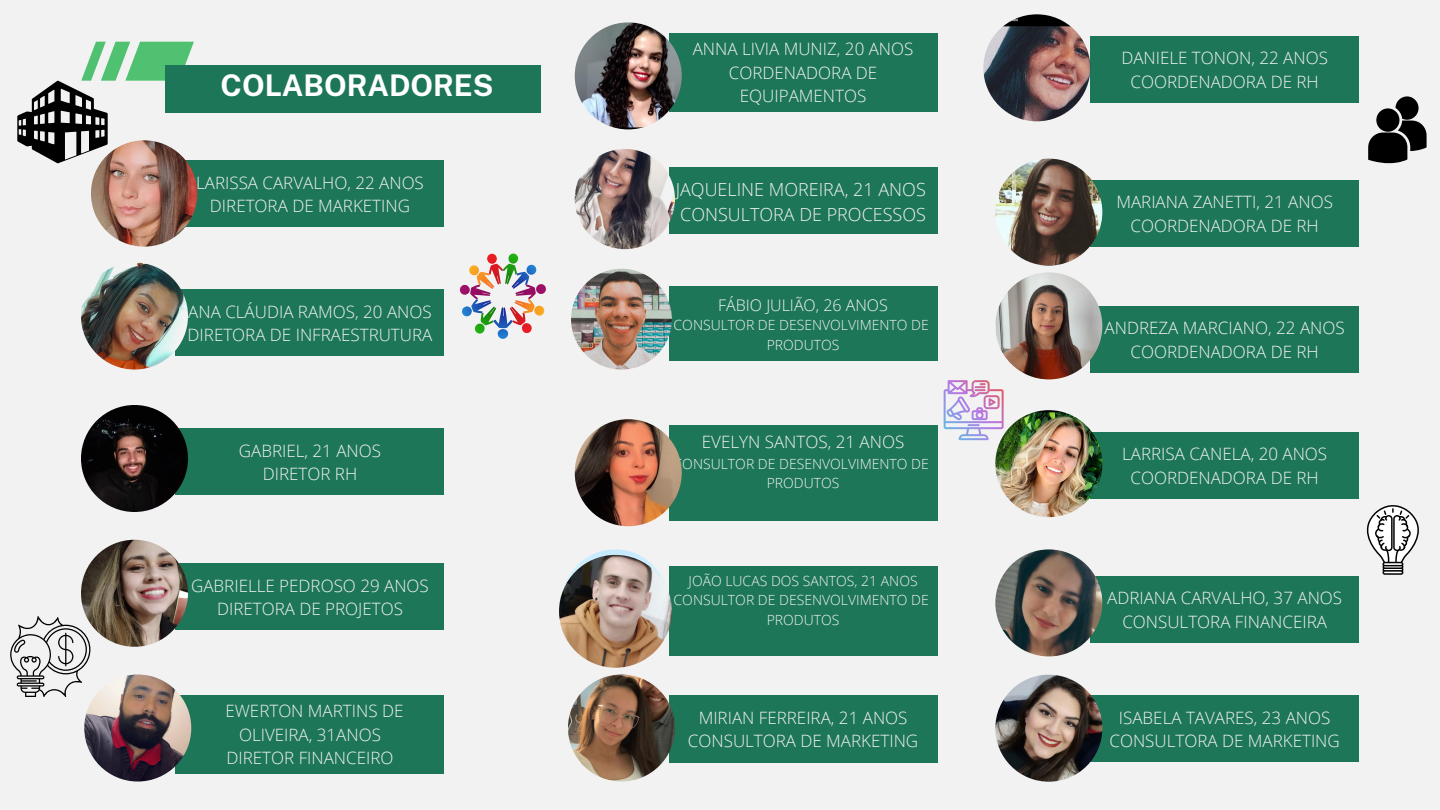
<style>
.page{position:relative;width:1440px;height:810px;background:#f2f2f2}
.page>*{position:absolute;margin:0;border:0;box-sizing:border-box;transform-origin:0 0}
.t1{font:700 29.8px "Public Sans";color:#fff}
.t2{font:300 18px/24.8px "Open Sans";color:#f2f2f2}
.t3{font:300 17px/23.2px "Open Sans";color:#f2f2f2;text-align:center}
.t4{font:300 16px "Open Sans";color:#f2f2f2}
.t5{font:300 14px/19.5px "Open Sans";color:#f2f2f2;text-align:center}
</style>
<div class="page">
<div style="left:165px;top:65px;width:376px;height:48px;background:#1d7658"></div>
<div style="left:176px;top:289px;width:268px;height:67px;background:#1d7658"></div>
<div style="left:669px;top:287px;width:268px;height:74px;background:#1d7658"></div>
<img style="left:571px;top:269px;width:101px;height:101px;border-radius:50%">
<div style="left:669px;top:168px;width:268px;height:66px;background:#1d7658"></div>
<img style="left:575px;top:149px;width:100px;height:100px;border-radius:50%">
<div style="left:176px;top:428px;width:268px;height:67px;background:#1d7658"></div>
<div style="left:176px;top:563px;width:268px;height:67px;background:#1d7658"></div>
<div style="left:176px;top:695px;width:268px;height:79px;background:#1d7658"></div>
<div style="left:669px;top:426px;width:268px;height:95px;background:#1d7658"></div>
<div style="left:669px;top:566px;width:268px;height:90px;background:#1d7658"></div>
<div style="left:669px;top:695px;width:268px;height:68px;background:#1d7658"></div>
<div style="left:669px;top:33px;width:268px;height:79px;background:#1d7658"></div>
<div style="left:1090px;top:36px;width:269px;height:67px;background:#1d7658"></div>
<div style="left:1090px;top:696px;width:269px;height:66px;background:#1d7658"></div>
<div style="left:1090px;top:576px;width:269px;height:67px;background:#1d7658"></div>
<div style="left:1090px;top:432px;width:269px;height:67px;background:#1d7658"></div>
<div style="left:1090px;top:306px;width:269px;height:67px;background:#1d7658"></div>
<div style="left:1090px;top:180px;width:269px;height:67px;background:#1d7658"></div>
<div style="left:176px;top:161px;width:268px;height:66px;background:#1d7658"></div>
<img style="left:91px;top:140px;width:106px;height:107px;border-radius:50%">
<img style="left:81px;top:263px;width:107px;height:107px;border-radius:50%">
<img style="left:81px;top:405px;width:107px;height:107px;border-radius:50%">
<img style="left:81px;top:540px;width:107px;height:107px;border-radius:50%">
<img style="left:84px;top:675px;width:107px;height:107px;border-radius:50%">
<img style="left:995px;top:159px;width:107px;height:107px;border-radius:50%">
<img style="left:983px;top:14px;width:107px;height:107px;border-radius:50%">
<img style="left:562px;top:549px;width:107px;height:107px;border-radius:50%">
<img style="left:568px;top:675px;width:107px;height:107px;border-radius:50%">
<img style="left:575px;top:419px;width:107px;height:107px;border-radius:50%">
<img style="left:995px;top:675px;width:107px;height:107px;border-radius:50%">
<img style="left:995px;top:410px;width:107px;height:107px;border-radius:50%">
<img style="left:995px;top:549px;width:107px;height:107px;border-radius:50%">
<img style="left:995px;top:272px;width:107px;height:107px;border-radius:50%">
<img style="left:575px;top:22px;width:107px;height:107px;border-radius:50%">
<svg style="left:10px;top:616px;width:80px;height:81px"></svg>
<img style="left:460px;top:253px;width:86px;height:86px">
<svg style="left:17px;top:42px;width:177px;height:121px"></svg>
<hr style="left:1383px;top:571px;width:20px;height:3px;background:#fff;border-radius:2px">
<div style="left:1383px;top:570px;width:20px;height:5px;border:1px solid #040200;border-radius:2px"></div>
<svg style="left:1366px;top:505px;width:53px;height:66px"></svg>
<svg style="left:1368px;top:96px;width:59px;height:67px"></svg>
<svg style="left:944px;top:380px;width:60px;height:60px"></svg>
<img style="left:559px;top:555px;width:113px;height:113px;border-radius:50%">
<h1 class="t1" style="left:221px;top:68px;width:274px">COLABORADORES</h1>
<p class="t3" style="left:196px;top:171px;width:229px">LARISSA CARVALHO, 22 ANOS<br>DIRETORA DE MARKETING</p>
<p class="t3" style="left:693px;top:37px;width:222px">ANNA LIVIA MUNIZ, 20 ANOS<br>CORDENADORA DE<br>EQUIPAMENTOS</p>
<p class="t3" style="left:1121px;top:46px;width:208px">DANIELE TONON, 22 ANOS<br>COORDENADORA DE RH</p>
<p class="t2" style="left:676px;top:177px;width:252px">JAQUELINE MOREIRA, 21 ANOS<br>CONSULTORA DE PROCESSOS</p>
<p class="t3" style="left:1116px;top:190px;width:218px">MARIANA ZANETTI, 21 ANOS<br>COORDENADORA DE RH</p>
<p class="t3" style="left:188px;top:299px;width:246px;text-align:left">ANA CLÁUDIA RAMOS, 20 ANOS<br>DIRETORA DE INFRAESTRUTURA</p>
<p class="t4" style="left:718px;top:293px;width:171px">FÁBIO JULIÃO, 26 ANOS</p>
<p class="t5" style="left:674px;top:315px;width:257px">CONSULTOR DE DESENVOLVIMENTO DE<br>PRODUTOS</p>
<p class="t3" style="left:239px;top:439px;width:144px">GABRIEL, 21 ANOS<br>DIRETOR RH</p>
<p class="t3" style="left:191px;top:573px;width:239px">GABRIELLE PEDROSO 29 ANOS<br>DIRETORA DE PROJETOS</p>
<p class="t3" style="left:225px;top:699px;width:179px">EWERTON MARTINS DE<br>OLIVEIRA, 31ANOS<br>DIRETOR FINANCEIRO</p>
<p class="t3" style="left:702px;top:430px;width:204px">EVELYN SANTOS, 21 ANOS</p>
<p class="t5" style="left:674px;top:453px;width:257px">CONSULTOR DE DESENVOLVIMENTO DE<br>PRODUTOS</p>
<p class="t5" style="left:674px;top:571px;width:257px">JOÃO LUCAS DOS SANTOS, 21 ANOS<br>CONSULTOR DE DESENVOLVIMENTO DE<br>PRODUTOS</p>
<p class="t3" style="left:688px;top:705px;width:232px">MIRIAN FERREIRA, 21 ANOS<br>CONSULTORA DE MARKETING</p>
<p class="t3" style="left:1105px;top:316px;width:242px">ANDREZA MARCIANO, 22 ANOS<br>COORDENADORA DE RH</p>
<p class="t3" style="left:1122px;top:442px;width:207px">LARRISA CANELA, 20 ANOS<br>COORDENADORA DE RH</p>
<p class="t3" style="left:1107px;top:586px;width:236px">ADRIANA CARVALHO, 37 ANOS<br>CONSULTORA FINANCEIRA</p>
<p class="t3" style="left:1110px;top:706px;width:232px">ISABELA TAVARES, 23 ANOS<br>CONSULTORA DE MARKETING</p>
</div>
